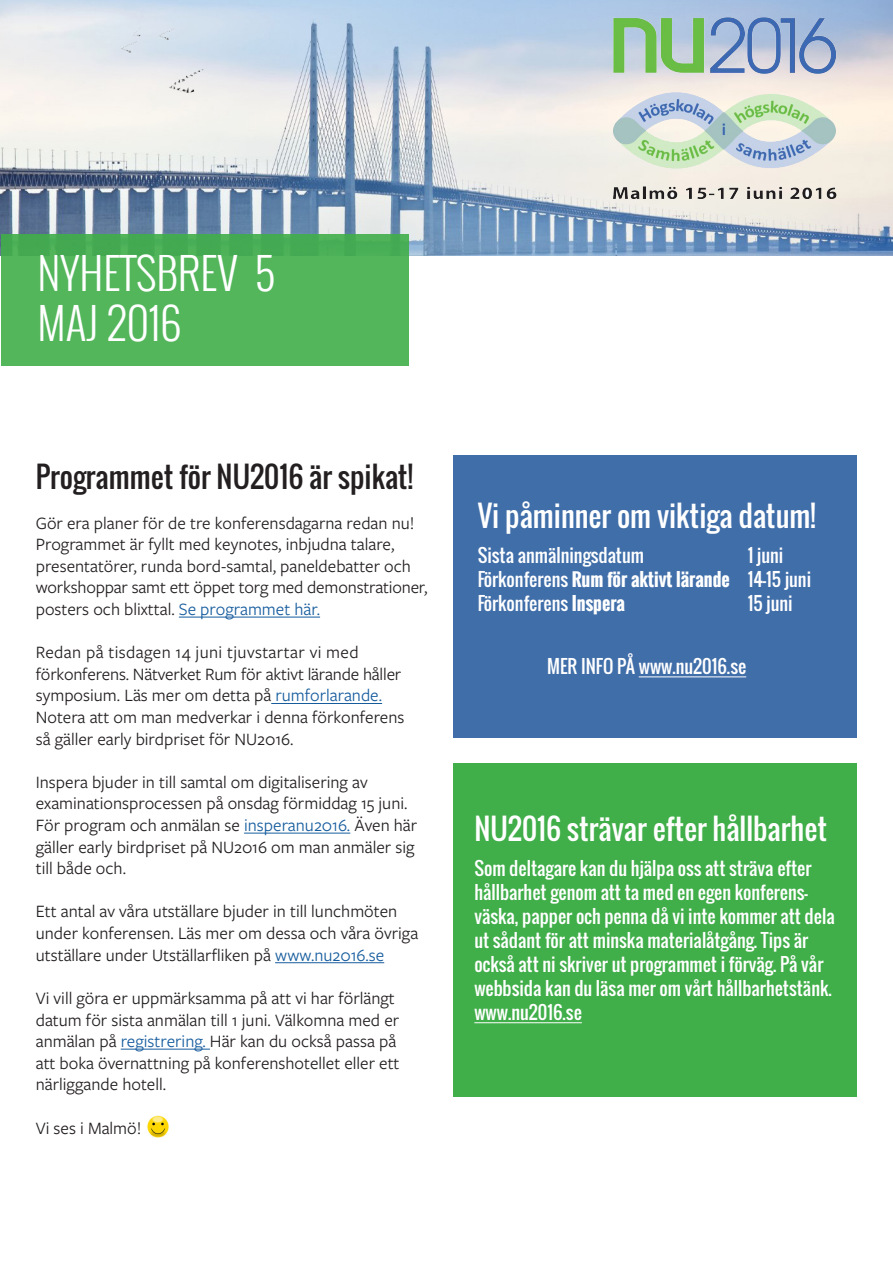
<style>
.page{position:relative;width:893px;height:1263px;background:#fff}
.page>*{position:absolute;margin:0;border:0;box-sizing:border-box;transform-origin:0 0}
.t1{font:300 43.5px/49.5px "Oswald";color:#fff}
.t2{font:28.5px "Oswald";color:#fff}
.t3{font:28.5px "Oswald";color:#231f20}
.t4{font:18px/21.6px "Freight Sans Pro";color:#231f20}
.t5{font:18px/24px "Oswald";color:#fff}
.s1{color:#175d9e}
.s2{font-weight:700}
</style>
<div class="page">
<img style="left:0;top:0;width:893px;height:255px">
<img style="left:610px;top:17px;width:229px;height:182px">
<img style="left:167px;top:68px;width:46px;height:30px">
<img style="left:120px;top:41px;width:19px;height:13px">
<img style="left:158px;top:28px;width:18px;height:13px">
<img style="left:131px;top:26px;width:15px;height:13px">
<div style="left:1px;top:234px;width:407px;height:132px;background:linear-gradient(to bottom,#4cb057,#56b85d)"></div>
<hr style="left:179px;top:617px;width:141px;height:1px;background:#175d9e">
<hr style="left:271px;top:703px;width:111px;height:1px;background:#175d9e">
<hr style="left:244px;top:833px;width:106px;height:1px;background:#175d9e">
<hr style="left:275px;top:962px;width:109px;height:1px;background:#175d9e">
<hr style="left:121px;top:1049px;width:89px;height:1px;background:#175d9e">
<div style="left:454px;top:455px;width:403px;height:283px;background:#406ea9"></div>
<hr style="left:639px;top:676px;width:107px;height:1px;background:#fff">
<div style="left:454px;top:763px;width:403px;height:334px;background:#40ae49"></div>
<hr style="left:474px;top:1022px;width:108px;height:1px;background:#fff">
<img style="left:147px;top:1115px;width:22px;height:23px">
<p class="t1" style="left:38px;top:248px;width:239px">NYHETSBREV 5<br>MAJ 2016</p>
<p class="t3" style="left:36px;top:455px;width:379px">Programmet för NU2016 är spikat!</p>
<p class="t4" style="left:36px;top:511px;width:380px">Gör era planer för de tre konferensdagarna redan nu!</p>
<p class="t4" style="left:36px;top:533px;width:393px">Programmet är fyllt med keynotes, inbjudna talare, presentatörer, runda bord-samtal, paneldebatter och workshoppar samt ett öppet torg med demonstrationer, posters och blixttal. <span class="s1">Se programmet här.</span></p>
<p class="t4" style="left:36px;top:641px;width:370px">Redan på tisdagen 14 juni tjuvstartar vi med förkonferens. Nätverket Rum för aktivt lärande håller symposium. Läs mer om detta på <span class="s1">rumforlarande.<br></span>Notera att om man medverkar i denna förkonferens så gäller early birdpriset för NU2016.</p>
<p class="t4" style="left:36px;top:770px;width:383px">Inspera bjuder in till samtal om digitalisering av examinationsprocessen på onsdag förmiddag 15 juni.<br>För program och anmälan se <span class="s1">insperanu2016.</span> Även här gäller early birdpriset på NU2016 om man anmäler sig till både och.</p>
<p class="t4" style="left:36px;top:900px;width:384px">Ett antal av våra utställare bjuder in till lunchmöten under konferensen. Läs mer om dessa och våra övriga utställare under Utställarfliken på <span class="s1">www.nu2016.se</span></p>
<p class="t4" style="left:36px;top:986px;width:365px">Vi vill göra er uppmärksamma på att vi har förlängt datum för sista anmälan till 1 juni. Välkomna med er anmälan på <span class="s1">registrering.</span> Här kan du också passa på att boka övernattning på konferenshotellet eller ett närliggande hotell.</p>
<p class="t4" style="left:36px;top:1116px;width:107px">Vi ses i Malmö!</p>
<p class="t2" style="left:478px;top:495px;width:339px">Vi påminner om viktiga datum!</p>
<p class="t5" style="left:478px;top:544px;width:168px">Sista anmälningsdatum</p>
<p class="t5" style="left:748px;top:544px;width:37px">1 juni</p>
<p class="t5" style="left:478px;top:568px;width:335px">Förkonferens <span class="s2">Rum för aktivt lärande</span> 14-15 juni</p>
<p class="t5" style="left:478px;top:592px;width:149px">Förkonferens <span class="s2">Inspera</span></p>
<p class="t5" style="left:748px;top:592px;width:46px">15 juni</p>
<p class="t5" style="left:547px;top:654px;width:201px">MER INFO PÅ www.nu2016.se</p>
<p class="t2" style="left:474px;top:807px;width:354px">NU2016 strävar efter hållbarhet</p>
<p class="t5" style="left:474px;top:856px;width:362px">Som deltagare kan du hjälpa oss att sträva efter hållbarhet genom att ta med en egen konferens&shy;väska, papper och penna då vi inte kommer att dela ut sådant för att minska materialåtgång. Tips är också att ni skriver ut programmet i förväg. På vår webbsida kan du läsa mer om vårt hållbarhetstänk. www.nu2016.se</p>
</div>
